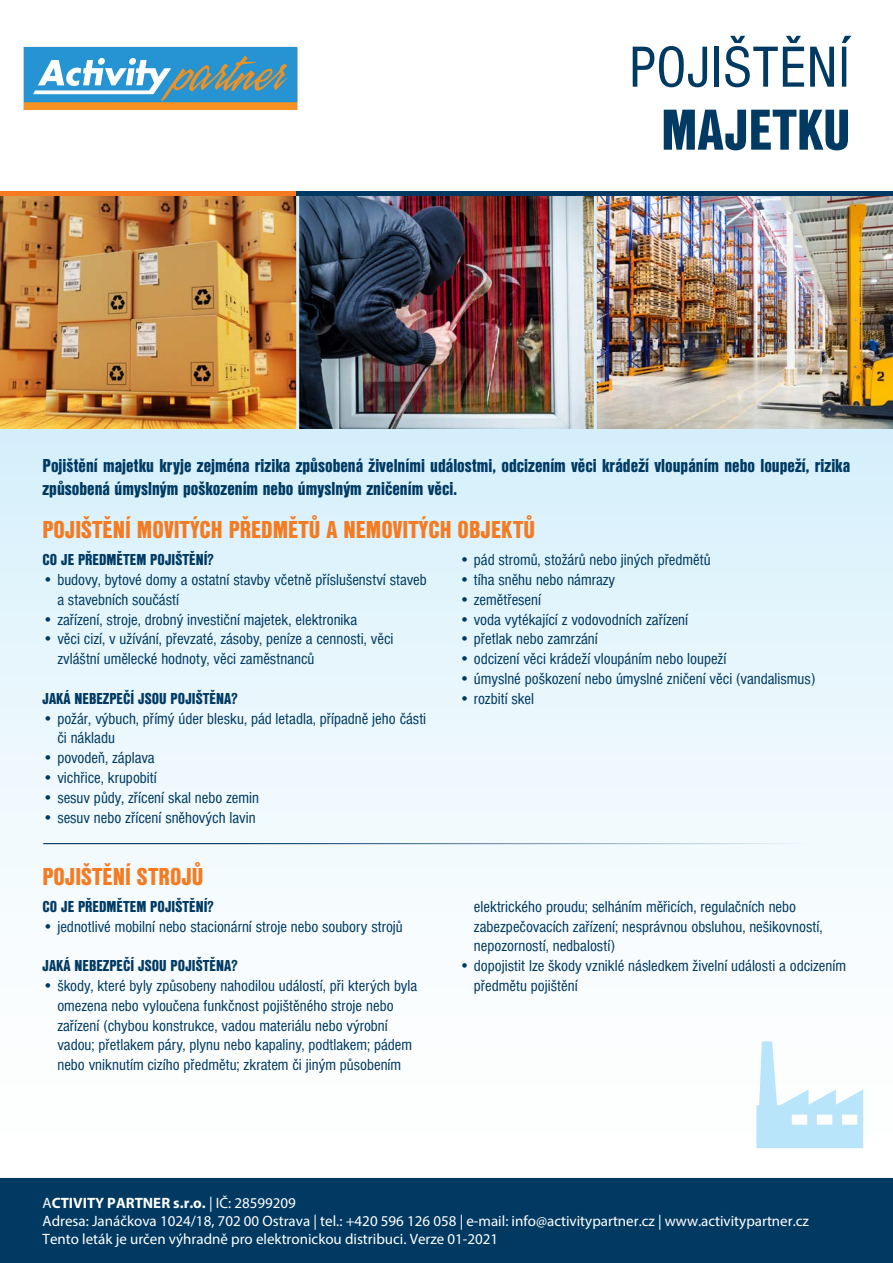
<style>
.page{position:relative;width:893px;height:1263px;background:#fff}
.page>*{position:absolute;margin:0;border:0;box-sizing:border-box;transform-origin:0 0}
.t1{font:60px "Nimbus San DCE Reg Con";color:#003a62}
.t2{font:60px "Nimbus San DCE Bla Con";color:#003a62}
.t3{font:25.5px "Nimbus San DCE Bla Con";color:#f47b21}
.t4{font:19.5px/23.4px "Nimbus San DCE Bla Con";color:#003a62}
.t5{font:16.5px/19.8px "Nimbus San DCE Reg Con";color:#003a62}
.t6{font:16.5px "Nimbus San DCE Bla Con";color:#003a62}
.t7{font:15px/18px "Myriad Pro";color:#fff}
.s1{font-weight:700}
</style>
<div class="page">
<img style="left:0;top:196px;width:296px;height:233px">
<img style="left:597px;top:196px;width:296px;height:233px">
<img style="left:300px;top:196px;width:293px;height:233px">
<div style="left:296px;top:192px;width:301px;height:266px;border:3px solid #d4effb"></div>
<div style="left:0;top:429px;width:893px;height:751px;background:linear-gradient(to bottom,#d8f1fb,#fff)"></div>
<div style="left:0;top:1178px;width:893px;height:85px;background:#003a62"></div>
<hr style="left:43px;top:843px;width:807px;height:1px;background:#003a62">
<div style="left:0;top:191px;width:296px;height:5px;background:#f47b21"></div>
<div style="left:296px;top:191px;width:597px;height:5px;background:#003a62"></div>
<svg style="left:756px;top:1041px;width:107px;height:107px"></svg>
<img style="left:24px;top:46px;width:273px;height:64px">
<h1 class="t1" style="left:629px;top:35px;width:223px">POJIŠTĚNÍ</h1>
<h1 class="t2" style="left:661px;top:96px;width:191px">MAJETKU</h1>
<p class="t4" style="left:43px;top:454px;width:809px">Pojištění majetku kryje zejména rizika způsobená živelními událostmi, odcizením věci krádeží vloupáním nebo loupeží, rizika způsobená úmyslným poškozením nebo úmyslným zničením věci.</p>
<h2 class="t3" style="left:43px;top:515px;width:494px">POJIŠTĚNÍ MOVITÝCH PŘEDMĚTŮ A NEMOVITÝCH OBJEKTŮ</h2>
<p class="t6" style="left:43px;top:550px;width:173px">CO JE PŘEDMĚTEM POJIŠTĚNÍ?</p>
<p class="t5" style="left:57px;top:570px;width:371px;text-indent:-15px">• budovy, bytové domy a ostatní stavby včetně příslušenství staveb a stavebních součástí</p>
<p class="t5" style="left:43px;top:610px;width:316px">• zařízení, stroje, drobný investiční majetek, elektronika</p>
<p class="t5" style="left:57px;top:629px;width:338px;text-indent:-15px">• věci cizí, v užívání, převzaté, zásoby, peníze a cennosti, věci zvláštní umělecké hodnoty, věci zaměstnanců</p>
<p class="t6" style="left:43px;top:689px;width:197px">JAKÁ NEBEZPEČÍ JSOU POJIŠTĚNA?</p>
<p class="t5" style="left:57px;top:709px;width:370px;text-indent:-15px">• požár, výbuch, přímý úder blesku, pád letadla, případně jeho části či nákladu</p>
<p class="t5" style="left:43px;top:748px;width:114px">• povodeň, záplava</p>
<p class="t5" style="left:43px;top:768px;width:116px">• vichřice, krupobití</p>
<p class="t5" style="left:43px;top:788px;width:218px">• sesuv půdy, zřícení skal nebo zemin</p>
<p class="t5" style="left:43px;top:808px;width:215px">• sesuv nebo zřícení sněhových lavin</p>
<h2 class="t3" style="left:43px;top:861px;width:163px">POJIŠTĚNÍ STROJŮ</h2>
<p class="t6" style="left:43px;top:897px;width:173px">CO JE PŘEDMĚTEM POJIŠTĚNÍ?</p>
<p class="t5" style="left:43px;top:916px;width:362px">• jednotlivé mobilní nebo stacionární stroje nebo soubory strojů</p>
<p class="t6" style="left:43px;top:956px;width:197px">JAKÁ NEBEZPEČÍ JSOU POJIŠTĚNA?</p>
<p class="t5" style="left:57px;top:976px;width:361px;text-indent:-15px">• škody, které byly způsobeny nahodilou událostí, při kterých byla omezena nebo vyloučena funkčnost pojištěného stroje nebo zařízení (chybou konstrukce, vadou materiálu nebo výrobní vadou; přetlakem páry, plynu nebo kapaliny, podtlakem; pádem nebo vniknutím cizího předmětu; zkratem či jiným působením</p>
<p class="t5" style="left:459px;top:550px;width:253px">• pád stromů, stožárů nebo jiných předmětů</p>
<p class="t5" style="left:459px;top:570px;width:158px">• tíha sněhu nebo námrazy</p>
<p class="t5" style="left:459px;top:590px;width:84px">• zemětřesení</p>
<p class="t5" style="left:459px;top:610px;width:231px">• voda vytékající z vodovodních zařízení</p>
<p class="t5" style="left:459px;top:629px;width:140px">• přetlak nebo zamrzání</p>
<p class="t5" style="left:459px;top:649px;width:269px">• odcizení věci krádeží vloupáním nebo loupeží</p>
<p class="t5" style="left:459px;top:669px;width:358px">• úmyslné poškození nebo úmyslné zničení věci (vandalismus)</p>
<p class="t5" style="left:459px;top:689px;width:77px">• rozbití skel</p>
<p class="t5" style="left:474px;top:897px;width:350px">elektrického proudu; selháním měřicích, regulačních nebo zabezpečovacích zařízení; nesprávnou obsluhou, nešikovností, nepozorností, nedbalostí)</p>
<p class="t5" style="left:474px;top:956px;width:374px;text-indent:-15px">• dopojistit lze škody vzniklé následkem živelní události a odcizením předmětu pojištění</p>
<p class="t7" style="left:43px;top:1194px;width:768px">A<span class="s1">CTIVITY PARTNER s.r.o.</span> | IČ: 28599209<br>Adresa: Janáčkova 1024/18, 702 00 Ostrava | tel.: +420 596 126 058 | e-mail: info@activitypartner.cz | www.activitypartner.cz<br>Tento leták je určen výhradně pro elektronickou distribuci. Verze 01-2021</p>
</div>
